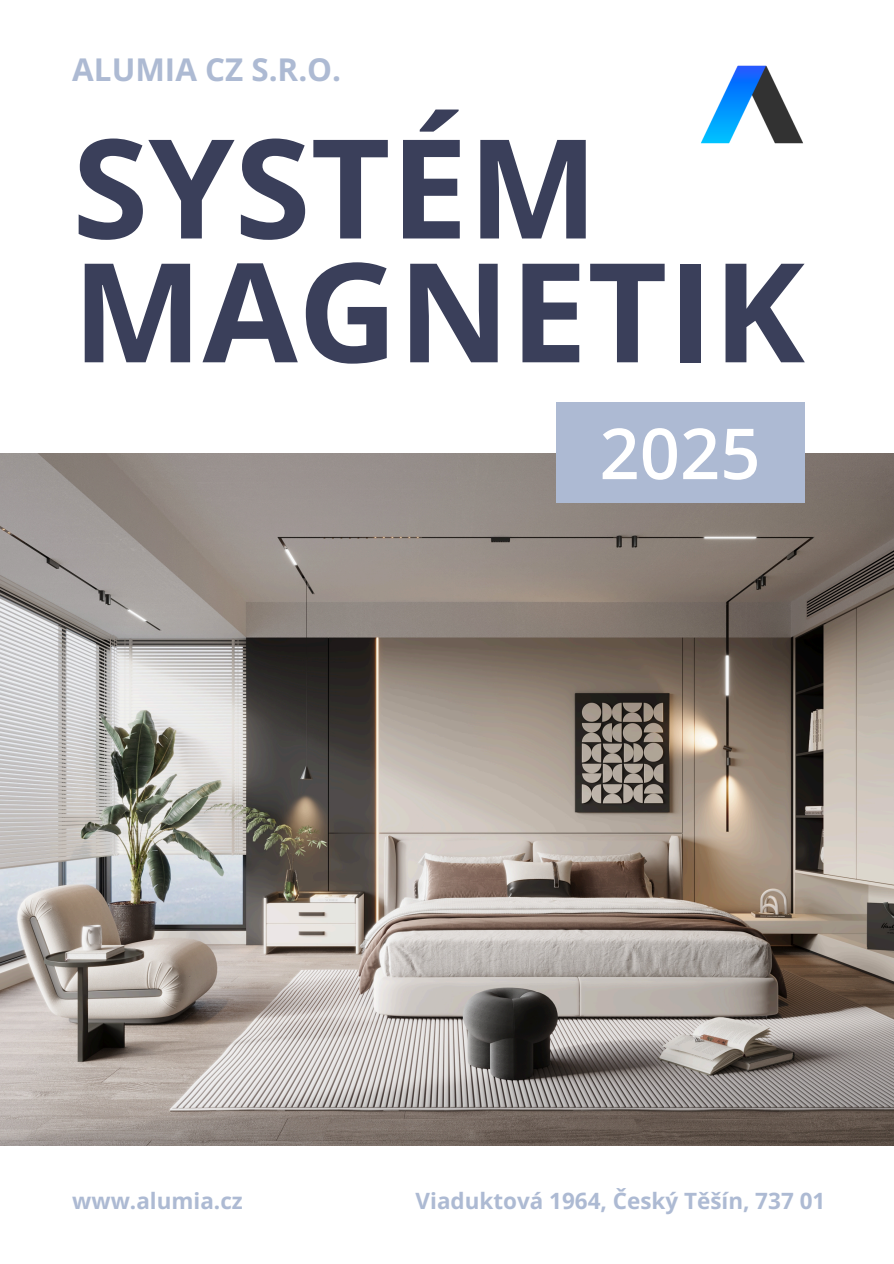
<style>
.page{position:relative;width:894px;height:1264px;background:#fff}
.page>*{position:absolute;margin:0;border:0;box-sizing:border-box;transform-origin:0 0}
.t1{font:700 138px/123.8px "Open Sans";color:#3a3f5a}
.t2{font:600 70.35px "Open Sans";color:#fff}
.t3{font:700 31.35px "Open Sans";color:#adbad3}
.t4{font:700 22.5px "Open Sans";color:#adbad3}
</style>
<div class="page">
<img style="left:0;top:453px;width:893px;height:692px">
<div style="left:555px;top:402px;width:249px;height:101px;background:#adbad3"></div>
<img style="left:701px;top:65px;width:102px;height:79px">
<h3 class="t3" style="left:72px;top:48px;width:270px">ALUMIA CZ S.R.O.</h3>
<h2 class="t1" style="left:72px;top:123px;width:733px">SYSTÉM<br>MAGNETIK</h2>
<p class="t2" style="left:599px;top:404px;width:162px">2025</p>
<p class="t4" style="left:72px;top:1185px;width:172px">www.alumia.cz</p>
<h1 class="t4" style="left:415px;top:1185px;width:411px">Viaduktová 1964, Český Těšín, 737 01</h1>
</div>
